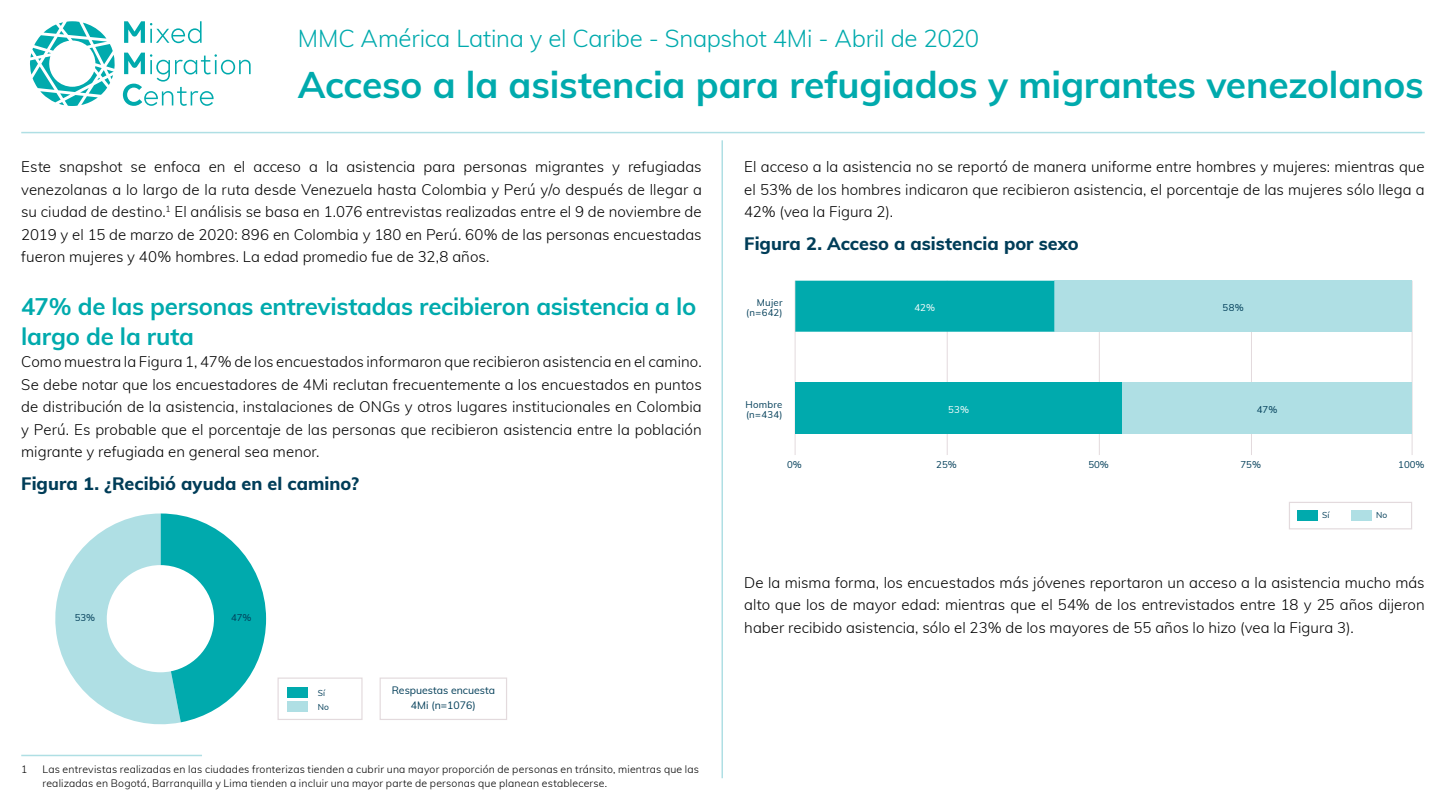
<style>
.page{position:relative;width:1446px;height:808px;background:#fff}
.page>*{position:absolute;margin:0;border:0;box-sizing:border-box;transform-origin:0 0}
.t1{font:700 37.2px "Muli";letter-spacing:-.005em;color:#00aaad}
.t2{font:700 24px/30px "Muli";letter-spacing:-.01em;color:#00aaad}
.t3{font:300 24px "Muli";letter-spacing:-.01em;color:#00aaad}
.t4{font:800 18px "Muli";color:#003d58}
.t5{font:300 15px/22.5px "Muli";letter-spacing:.005em;color:#000;text-align:justify}
.t6{font:300 10.5px/13.5px "Muli";letter-spacing:.02em;color:#000}
.t7{font:10.5px/15px "Muli";color:#003d58;text-align:center}
.t8{font:9.6px/10.8px "Muli";letter-spacing:.025em;color:#003d58;text-align:right}
.t9{font:9.6px "Muli";color:#fff}
.t10{font:8.4px/13.6px "Muli";color:#003d58}
</style>
<div class="page">
<hr style="left:21px;top:755px;width:181px;height:1px;background:#afdfe4">
<svg style="left:30px;top:21px;width:85px;height:85px"></svg>
<svg style="left:124px;top:21px;width:78px;height:22px"></svg>
<svg style="left:123px;top:53px;width:128px;height:53px"></svg>
<hr style="left:21px;top:132px;width:1403px;height:1px;background:#afdfe4">
<hr style="left:721px;top:140px;width:2px;height:638px;background:#afdfe4">
<div style="left:379px;top:677px;width:128px;height:43px;background:#fff;border:1px solid #e3dadd"></div>
<div style="left:277px;top:677px;width:85px;height:43px;background:#fff;border:1px solid #e3dadd"></div>
<div style="left:288px;top:688px;width:20px;height:10px;background:#00aaad"></div>
<div style="left:288px;top:701px;width:20px;height:10px;background:#afdfe4"></div>
<svg style="left:55px;top:513px;width:211px;height:212px"></svg>
<div style="left:1289px;top:502px;width:123px;height:27px;background:#fff;border:1px solid #e3dadd"></div>
<div style="left:1297px;top:510px;width:20px;height:11px;background:#00aaad"></div>
<div style="left:1351px;top:510px;width:20px;height:11px;background:#afdfe4"></div>
<hr style="left:795px;top:281px;width:1px;height:174px;background:#e3dadd">
<hr style="left:947px;top:281px;width:1px;height:174px;background:#e3dadd">
<hr style="left:1099px;top:281px;width:1px;height:174px;background:#e3dadd">
<hr style="left:1251px;top:281px;width:1px;height:174px;background:#e3dadd">
<hr style="left:1411px;top:281px;width:1px;height:174px;background:#e3dadd">
<div style="left:1054px;top:281px;width:358px;height:51px;background:#afdfe4"></div>
<div style="left:795px;top:281px;width:259px;height:51px;background:#00aaad"></div>
<div style="left:1122px;top:383px;width:290px;height:51px;background:#afdfe4"></div>
<div style="left:795px;top:383px;width:327px;height:51px;background:#00aaad"></div>
<h2 class="t3" style="left:298px;top:21px;width:683px">MMC América Latina y el Caribe - Snapshot 4Mi - Abril de 2020</h2>
<h1 class="t1" style="left:298px;top:57px;width:1127px">Acceso a la asistencia para refugiados y migrantes venezolanos</h1>
<p class="t5" style="left:21px;top:155px;width:682px">Este snapshot se enfoca en el acceso a la asistencia para personas migrantes y refugiadas venezolanas a lo largo de la ruta desde Venezuela hasta Colombia y Perú y/o después de llegar a su ciudad de destino.<sup>1</sup> El análisis se basa en 1.076 entrevistas realizadas entre el 9 de noviembre de 2019 y el 15 de marzo de 2020: 896 en Colombia y 180 en Perú. 60% de las personas encuestadas fueron mujeres y 40% hombres. La edad promedio fue de 32,8 años.</p>
<h2 class="t2" style="left:21px;top:290px;width:677px">47% de las personas entrevistadas recibieron asistencia a lo largo de la ruta</h2>
<p class="t5" style="left:21px;top:350px;width:682px">Como muestra la Figura 1, 47% de los encuestados informaron que recibieron asistencia en el camino.<br>Se debe notar que los encuestadores de 4Mi reclutan frecuentemente a los encuestados en puntos de distribución de la asistencia, instalaciones de ONGs y otros lugares institucionales en Colombia y Perú. Es probable que el porcentaje de las personas que recibieron asistencia entre la población migrante y refugiada en general sea menor.</p>
<p class="t4" style="left:21px;top:471px;width:339px">Figura 1. ¿Recibió ayuda en el camino?</p>
<p class="t8" style="left:75px;top:612px;width:22px">53%</p>
<p class="t8" style="left:231px;top:612px;width:22px">47%</p>
<p class="t10" style="left:318px;top:686px;width:13px">Sí<br>No</p>
<p class="t7" style="left:392px;top:682px;width:105px">Respuestas encuesta<br>4Mi (n=1076)</p>
<p class="t6" style="left:21px;top:762px;width:8px">1</p>
<p class="t6" style="left:43px;top:762px;width:658px">Las entrevistas realizadas en las ciudades fronterizas tienden a cubrir una mayor proporción de personas en tránsito, mientras que las realizadas en Bogotá, Barranquilla y Lima tienden a incluir una mayor parte de personas que planean establecerse.</p>
<p class="t5" style="left:744px;top:155px;width:682px">El acceso a la asistencia no se reportó de manera uniforme entre hombres y mujeres: mientras que el 53% de los hombres indicaron que recibieron asistencia, el porcentaje de las mujeres sólo llega a 42% (vea la Figura 2).</p>
<p class="t4" style="left:744px;top:231px;width:336px">Figura 2. Acceso a asistencia por sexo</p>
<p class="t8" style="left:746px;top:296px;width:38px">Mujer (n=642)</p>
<p class="t8" style="left:745px;top:398px;width:38px;text-align:left">Hombre (n=434)</p>
<p class="t9" style="left:914px;top:301px;width:22px">42%</p>
<p class="t9" style="left:948px;top:403px;width:22px">53%</p>
<p class="t8" style="left:1222px;top:302px;width:23px">58%</p>
<p class="t8" style="left:1256px;top:404px;width:22px">47%</p>
<p class="t8" style="left:787px;top:459px;width:16px">0%</p>
<p class="t8" style="left:936px;top:459px;width:22px">25%</p>
<p class="t8" style="left:1088px;top:459px;width:22px">50%</p>
<p class="t8" style="left:1240px;top:459px;width:22px">75%</p>
<p class="t8" style="left:1398px;top:459px;width:28px">100%</p>
<p class="t10" style="left:1322px;top:508px;width:9px">Sí</p>
<p class="t10" style="left:1376px;top:508px;width:13px">No</p>
<p class="t5" style="left:744px;top:570px;width:682px">De la misma forma, los encuestados más jóvenes reportaron un acceso a la asistencia mucho más alto que los de mayor edad: mientras que el 54% de los entrevistados entre 18 y 25 años dijeron haber recibido asistencia, sólo el 23% de los mayores de 55 años lo hizo (vea la Figura 3).</p>
</div>
